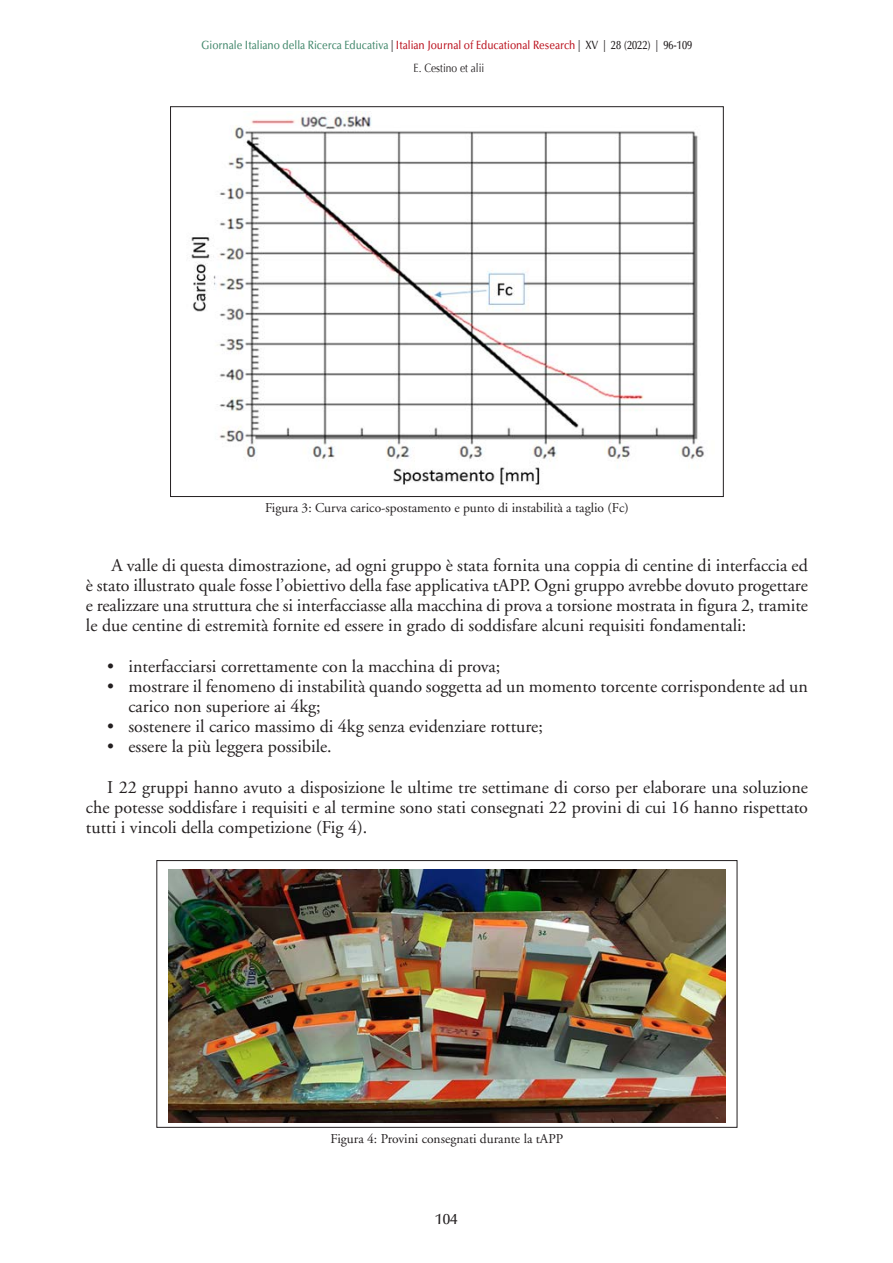
<style>
.page{position:relative;width:893px;height:1263px;background:#fff}
.page>*{position:absolute;margin:0;border:0;box-sizing:border-box;transform-origin:0 0}
.t1{font:18px/20.1px "Adobe Garamond";color:#231f20;text-align:justify}
.t2{font:500 15px "Optima";color:#231f20}
.t3{font:13.5px "Adobe Garamond";color:#231f20}
.t4{font:500 12px/23.1px "Optima";color:#44896d;text-align:center;scale:.85 1}
.s1{color:#231f20}
.s2{color:#bb1420}
.s3{font-weight:400;color:#231f20}
</style>
<div class="page">
<img style="left:191px;top:112px;width:513px;height:373px">
<img style="left:168px;top:870px;width:557px;height:252px">
<div style="left:156px;top:860px;width:581px;height:268px;border:1px solid #231f20"></div>
<p class="t4" style="left:202px;top:34px;width:579px">Giornale Italiano della Ricerca Educativa <span class="s1">|</span> <span class="s2">Italian Journal of Educational Research</span> <span class="s1">| XV | 28 (2022) | 96-109<br></span><span class="s3">E. Cestino et alii</span></p>
<p class="t3" style="left:265px;top:500px;width:365px">Figura 3: Curva carico-spostamento e punto di instabilità a taglio (Fc)</p>
<p class="t1" style="left:86px;top:555px;width:723px;text-indent:26px">A valle di questa dimostrazione, ad ogni gruppo è stata fornita una coppia di centine di interfaccia ed è stato illustrato quale fosse l’obiettivo della fase applicativa tAPP. Ogni gruppo avrebbe dovuto progettare e realizzare una struttura che si interfacciasse alla macchina di prova a torsione mostrata in figura 2, tramite le due centine di estremità fornite ed essere in grado di soddisfare alcuni requisiti fondamentali:</p>
<p class="t1" style="left:107px;top:656px;width:395px">• interfacciarsi correttamente con la macchina di prova;</p>
<p class="t1" style="left:128px;top:676px;width:681px;text-indent:-21px">• mostrare il fenomeno di instabilità quando soggetta ad un momento torcente corrispondente ad un carico non superiore ai 4kg;</p>
<p class="t1" style="left:107px;top:717px;width:437px">• sostenere il carico massimo di 4kg senza evidenziare rotture;</p>
<p class="t1" style="left:107px;top:737px;width:226px">• essere la più leggera possibile.</p>
<p class="t1" style="left:86px;top:777px;width:723px;text-indent:21px">I 22 gruppi hanno avuto a disposizione le ultime tre settimane di corso per elaborare una soluzione che potesse soddisfare i requisiti e al termine sono stati consegnati 22 provini di cui 16 hanno rispettato tutti i vincoli della competizione (Fig 4).</p>
<p class="t3" style="left:331px;top:1131px;width:234px">Figura 4: Provini consegnati durante la tAPP</p>
<p class="t2" style="left:435px;top:1213px;width:24px">104</p>
</div>
